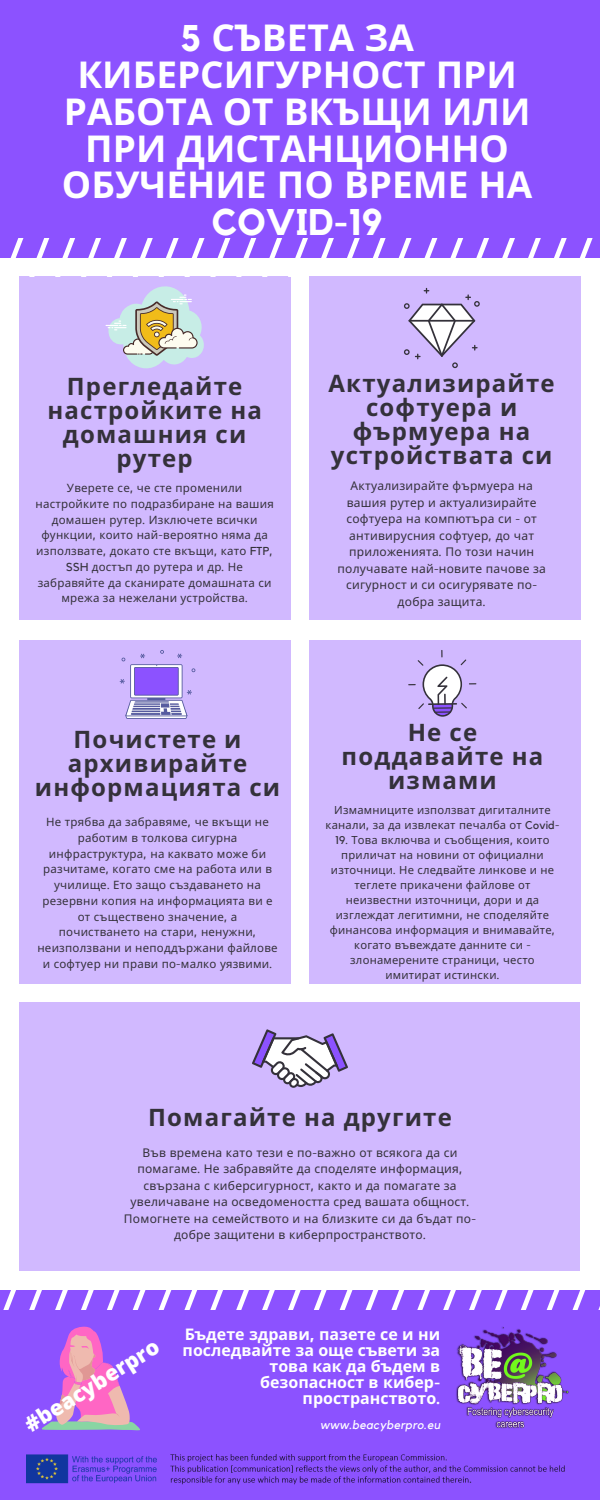
<style>
.page{position:relative;width:600px;height:1500px;background:#fff}
.page>*{position:absolute;margin:0;border:0;box-sizing:border-box;transform-origin:0 0}
.t1{font:700 37px/36.8px "Noto Sans";color:#fff;text-align:center}
.t2{font:700 37px "Kollektif";color:#fff}
.t3{font:700 24px/24px "Noto Sans";letter-spacing:.05em;color:#34313a;text-align:center}
.t4{font:800 21.5px "Open Sans";color:#fff}
.t5{font:700 16px/16px "Noto Sans";color:#fff;text-align:right}
.t6{font:italic 12.2px "Kollektif";letter-spacing:.02em;color:#fff}
.t7{font:12px/16.5px "Noto Sans";letter-spacing:.02em;color:#34313a;text-align:center}
.t8{font:11.5px/15.8px "Noto Sans";letter-spacing:.02em;color:#34313a;text-align:center}
.t9{font:11.2px/15px "Noto Sans";letter-spacing:.02em;color:#34313a;text-align:center}
.s1{font-family:"Kollektif"}
</style>
<div class="page">
<div style="left:0;top:0;width:600px;height:257px;background:#8c52ff"></div>
<div style="left:0;top:1290px;width:600px;height:210px;background:#8c52ff"></div>
<div style="left:19px;top:276px;width:272px;height:343px;background:#d1b9ff"></div>
<div style="left:19px;top:640px;width:272px;height:344px;background:#d1b9ff"></div>
<svg style="left:0;top:239px;width:600px;height:19px"></svg>
<div style="left:309px;top:276px;width:271px;height:343px;background:#d1b9ff"></div>
<svg style="left:404px;top:288px;width:76px;height:80px"></svg>
<div style="left:309px;top:640px;width:271px;height:344px;background:#d1b9ff"></div>
<svg style="left:408px;top:650px;width:68px;height:67px"></svg>
<div style="left:19px;top:1002px;width:561px;height:268px;background:#d1b9ff"></div>
<svg style="left:252px;top:1029px;width:96px;height:59px"></svg>
<svg style="left:3px;top:1290px;width:597px;height:19px"></svg>
<img style="left:456px;top:1326px;width:113px;height:103px">
<img style="left:27px;top:1454px;width:538px;height:31px">
<svg style="left:120px;top:650px;width:75px;height:69px"></svg>
<svg style="left:106px;top:286px;width:98px;height:83px"></svg>
<svg style="left:42px;top:1326px;width:98px;height:104px"></svg>
<h1 class="t1" style="left:62px;top:19px;width:472px"><span class="s1">5</span> СЪВЕТА ЗА<br>КИБЕРСИГУРНОСТ ПРИ<br>РАБОТА ОТ ВКЪЩИ ИЛИ<br>ПРИ ДИСТАНЦИОННО<br>ОБУЧЕНИЕ ПО ВРЕМЕ НА</h1>
<h1 class="t2" style="left:212px;top:205px;width:172px">COVID-19</h1>
<h2 class="t3" style="left:47px;top:374px;width:216px">Прегледайте настройките на домашния си рутер</h2>
<p class="t8" style="left:35px;top:480px;width:240px">Уверете се<span class="s1">,</span> че сте променили настройките по подразбиране на вашия домашен рутер<span class="s1">.</span> Изключете всички функции<span class="s1">,</span> които най<span class="s1">-</span>вероятно няма да използвате<span class="s1">,</span> докато сте вкъщи<span class="s1">,</span> като <span class="s1">FTP, SSH</span> достъп до рутера и др<span class="s1">.</span> Не забравяйте да сканирате домашната си мрежа за нежелани устройства<span class="s1">.</span></p>
<h2 class="t3" style="left:35px;top:727px;width:247px">Почистете и архивирайте информацията си</h2>
<p class="t8" style="left:37px;top:814px;width:242px">Не трябва да забравяме<span class="s1">,</span> че вкъщи не работим в толкова сигурна инфраструктура<span class="s1">,</span> на каквато може би разчитаме<span class="s1">,</span> когато сме на работа или в училище<span class="s1">.</span> Ето защо създаването на резервни копия на информацията ви е от съществено значение<span class="s1">,</span> а почистването на стари<span class="s1">,</span> ненужни<span class="s1">, </span>неизползвани и неподдържани файлове и софтуер ни прави по<span class="s1">-</span>малко уязвими<span class="s1">.</span></p>
<h2 class="t3" style="left:329px;top:371px;width:228px">Актуализирайте софтуера и фърмуера на устройствата си</h2>
<p class="t7" style="left:337px;top:477px;width:210px">Актуализирайте фърмуера на вашия рутер и актуализирайте софтуера на компютъра си <span class="s1">-</span> от антивирусния софтуер<span class="s1">,</span> до чат приложенията<span class="s1">.</span> По този начин получавате най<span class="s1">-</span>новите пачове за сигурност и си осигурявате по&shy;добра защита<span class="s1">.</span></p>
<h2 class="t3" style="left:342px;top:720px;width:203px">Не се поддавайте на измами</h2>
<p class="t9" style="left:326px;top:802px;width:235px">Измамниците използват дигиталните канали<span class="s1">,</span> за да извлекат печалба от <span class="s1">Covid-</span></p>
<p class="t9" style="left:330px;top:832px;width:227px"><span class="s1">19.</span> Това включва и съобщения<span class="s1">,</span> които приличат на новини от официални източници<span class="s1">.</span> Не следвайте линкове и не теглете прикачени файлове от неизвестни източници<span class="s1">,</span> дори и да изглеждат легитимни<span class="s1">,</span> не споделяйте финансова информация и внимавайте<span class="s1">, </span>когато въвеждате данните си <span class="s1">- </span>злонамерените страници<span class="s1">,</span> често имитират истински<span class="s1">.</span></p>
<h2 class="t3" style="left:148px;top:1104px;width:305px">Помагайте на другите</h2>
<p class="t7" style="left:124px;top:1144px;width:354px">Във времена като тези е по<span class="s1">-</span>важно от всякога да си помагаме<span class="s1">.</span> Не забравяйте да споделяте информация<span class="s1">, </span>свързана с киберсигурност<span class="s1">,</span> както и да помагате за увеличаване на осведомеността сред вашата общност<span class="s1">.<br></span>Помогнете на семейството и на близките си да бъдат по&shy;добре защитени в киберпространството<span class="s1">.</span></p>
<h3 class="t4" style="left:19px;top:1413px;width:156px;rotate:-32deg">#beacyberpro</h3>
<h3 class="t5" style="left:183px;top:1326px;width:259px">Бъдете здрави<span class="s1">,</span> пазете се и ни последвайте за още съвети за това как да бъдем в безопасност в кибер&shy;пространството<span class="s1">.</span></h3>
<p class="t6" style="left:320px;top:1419px;width:122px">www.beacyberpro.eu</p>
</div>
